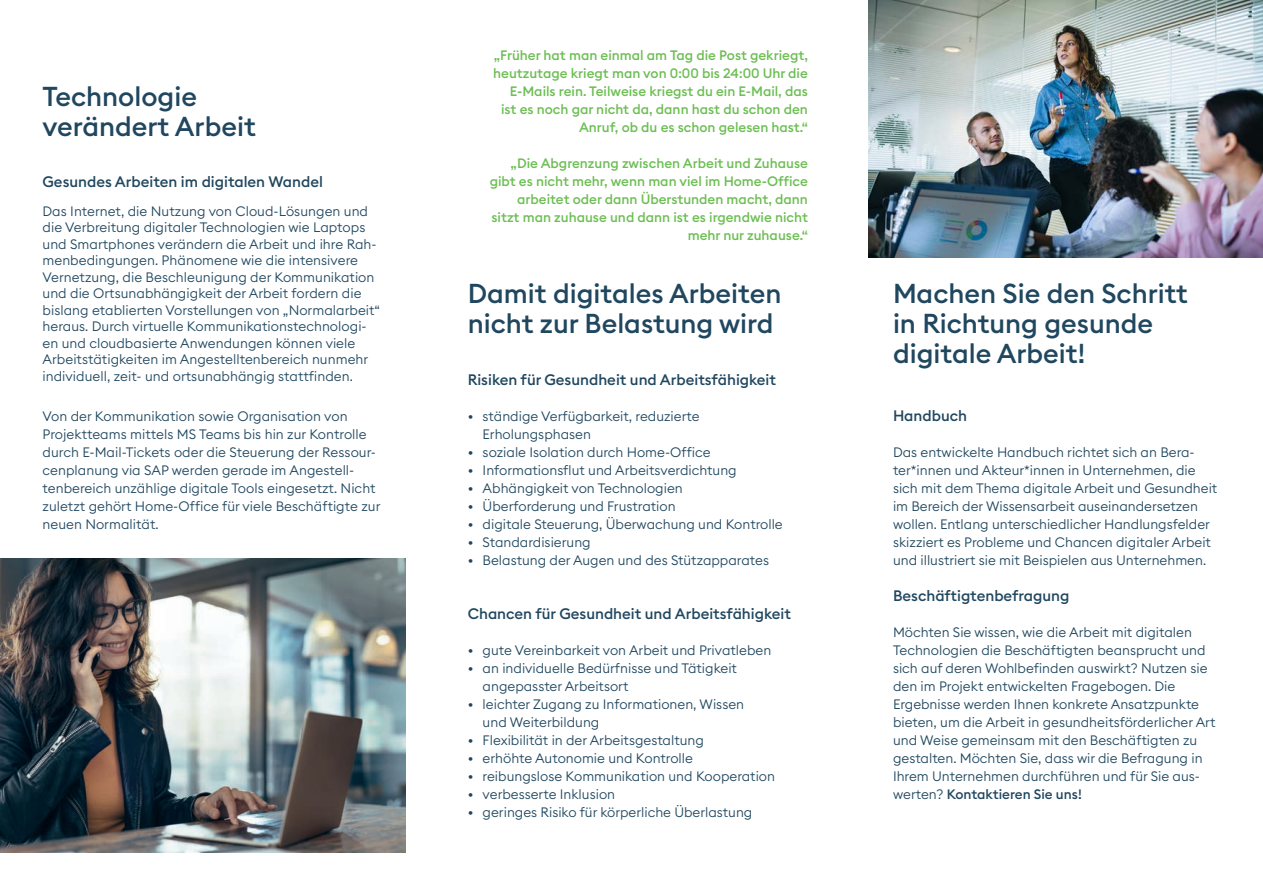
<style>
.page{position:relative;width:1263px;height:893px;background:#fff}
.page>*{position:absolute;margin:0;border:0;box-sizing:border-box;transform-origin:0 0}
.t1{font:500 27px/30px "Euclid Square";color:#20475f}
.t2{font:500 15px "Euclid Square";color:#20475f}
.t3{font:300 13.5px/18px "Euclid Square";color:#20475f}
.t4{font:500 13.5px/18px "Euclid Square";color:#6cbe53;text-align:right}
.s1{font-weight:500}
</style>
<div class="page">
<img style="left:0;top:558px;width:405px;height:294px">
<img style="left:868px;top:0;width:395px;height:257px">
<h1 class="t1" style="left:43px;top:81px;width:215px">Technologie verändert Arbeit</h1>
<p class="t2" style="left:43px;top:172px;width:282px">Gesundes Arbeiten im digitalen Wandel</p>
<p class="t3" style="left:43px;top:203px;width:339px;line-height:16.5px">Das Internet, die Nutzung von Cloud-Lösungen und die Verbreitung digitaler Technologien wie Laptops und Smartphones verändern die Arbeit und ihre Rah&shy;menbedingungen. Phänomene wie die intensivere Vernetzung, die Beschleunigung der Kommunikation und die Ortsunabhängigkeit der Arbeit fordern die bislang etablierten Vorstellungen von „Normalarbeit“ heraus. Durch virtuelle Kommunikationstechnologi&shy;en und cloudbasierte Anwendungen können viele Arbeitstätigkeiten im Angestelltenbereich nunmehr individuell, zeit- und ortsunabhängig stattfinden.</p>
<p class="t3" style="left:43px;top:407px;width:339px">Von der Kommunikation sowie Organisation von Projektteams mittels MS Teams bis hin zur Kontrolle durch E-Mail-Tickets oder die Steuerung der Ressour&shy;cenplanung via SAP werden gerade im Angestell&shy;tenbereich unzählige digitale Tools eingesetzt. Nicht zuletzt gehört Home-Office für viele Beschäftigte zur neuen Normalität.</p>
<p class="t4" style="left:493px;top:47px;width:316px">„Früher hat man einmal am Tag die Post gekriegt, heutzutage kriegt man von 0:00 bis 24:00 Uhr die E-Mails rein. Teilweise kriegst du ein E-Mail, das ist es noch gar nicht da, dann hast du schon den Anruf, ob du es schon gelesen hast.“</p>
<p class="t4" style="left:490px;top:155px;width:320px">„Die Abgrenzung zwischen Arbeit und Zuhause gibt es nicht mehr, wenn man viel im Home-Office arbeitet oder dann Überstunden macht, dann sitzt man zuhause und dann ist es irgendwie nicht mehr nur zuhause.“</p>
<h1 class="t1" style="left:468px;top:279px;width:315px">Damit digitales Arbeiten nicht zur Belastung wird</h1>
<p class="t2" style="left:468px;top:370px;width:310px">Risiken für Gesundheit und Arbeitsfähigkeit</p>
<p class="t3" style="left:483px;top:407px;width:218px;text-indent:-15px">• ständige Verfügbarkeit, reduzierte<br>Erholungsphasen</p>
<p class="t3" style="left:468px;top:443px;width:244px">• soziale Isolation durch Home-Office</p>
<p class="t3" style="left:468px;top:461px;width:270px">• Informationsflut und Arbeitsverdichtung</p>
<p class="t3" style="left:468px;top:479px;width:216px">• Abhängigkeit von Technologien</p>
<p class="t3" style="left:468px;top:497px;width:209px">• Überforderung und Frustration</p>
<p class="t3" style="left:468px;top:515px;width:317px">• digitale Steuerung, Überwachung und Kontrolle</p>
<p class="t3" style="left:468px;top:533px;width:124px">• Standardisierung</p>
<p class="t3" style="left:468px;top:551px;width:303px">• Belastung der Augen und des Stützapparates</p>
<p class="t2" style="left:468px;top:604px;width:325px">Chancen für Gesundheit und Arbeitsfähigkeit</p>
<p class="t3" style="left:468px;top:641px;width:305px">• gute Vereinbarkeit von Arbeit und Privatleben</p>
<p class="t3" style="left:483px;top:659px;width:256px;text-indent:-15px">• an individuelle Bedürfnisse und Tätigkeit angepasster Arbeitsort</p>
<p class="t3" style="left:483px;top:695px;width:263px;text-indent:-15px">• leichter Zugang zu Informationen, Wissen und Weiterbildung</p>
<p class="t3" style="left:468px;top:731px;width:238px">• Flexibilität in der Arbeitsgestaltung</p>
<p class="t3" style="left:468px;top:749px;width:227px">• erhöhte Autonomie und Kontrolle</p>
<p class="t3" style="left:468px;top:767px;width:309px">• reibungslose Kommunikation und Kooperation</p>
<p class="t3" style="left:468px;top:785px;width:149px">• verbesserte Inklusion</p>
<p class="t3" style="left:468px;top:803px;width:286px">• geringes Risiko für körperliche Überlastung</p>
<h1 class="t1" style="left:893px;top:279px;width:296px">Machen Sie den Schritt in Richtung gesunde digitale Arbeit!</h1>
<p class="t2" style="left:893px;top:406px;width:76px">Handbuch</p>
<p class="t3" style="left:893px;top:443px;width:326px">Das entwickelte Handbuch richtet sich an Bera&shy;ter*innen und Akteur*innen in Unternehmen, die sich mit dem Thema digitale Arbeit und Gesundheit im Bereich der Wissensarbeit auseinandersetzen wollen. Entlang unterschiedlicher Handlungsfelder skizziert es Probleme und Chancen digitaler Arbeit und illustriert sie mit Beispielen aus Unternehmen.</p>
<p class="t2" style="left:893px;top:586px;width:178px">Beschäftigtenbefragung</p>
<p class="t3" style="left:893px;top:623px;width:324px">Möchten Sie wissen, wie die Arbeit mit digitalen Technologien die Beschäftigten beansprucht und sich auf deren Wohlbefinden auswirkt? Nutzen sie den im Projekt entwickelten Fragebogen. Die Ergebnisse werden Ihnen konkrete Ansatzpunkte bieten, um die Arbeit in gesundheitsförderlicher Art und Weise gemeinsam mit den Beschäftigten zu gestalten. Möchten Sie, dass wir die Befragung in Ihrem Unternehmen durchführen und für Sie aus&shy;werten? <span class="s1">Kontaktieren Sie uns!</span></p>
</div>
